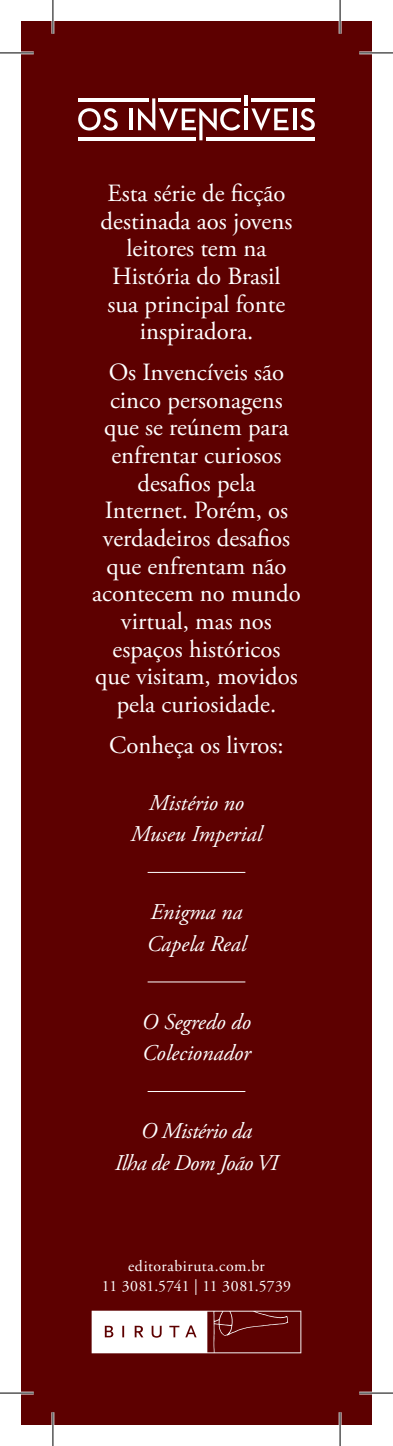
<style>
.page{position:relative;width:393px;height:1446px;background:#fff}
.page>*{position:absolute;margin:0;border:0;box-sizing:border-box;transform-origin:0 0}
.t1{font:24.75px/27.7px "Adobe Garamond Pro";color:#fff;text-align:center}
.t2{font:italic 22.5px/31.5px "Adobe Garamond Pro";color:#fff}
.t3{font:italic 22.5px/31.5px "Adobe Garamond Pro";letter-spacing:-.02em;color:#fff;text-align:center}
.t4{font:15.75px/20.2px "Adobe Garamond Pro";letter-spacing:.025em;color:#fff;text-align:center}
</style>
<div class="page">
<div style="left:21px;top:21px;width:351px;height:1403px;background:#5d0000"></div>
<hr style="left:148px;top:872px;width:97px;height:1px;background:#fff">
<hr style="left:148px;top:981px;width:97px;height:1px;background:#fff">
<hr style="left:148px;top:1090px;width:97px;height:1px;background:#fff">
<hr style="left:244px;top:95px;width:4px;height:10px;background:#fff">
<hr style="left:159px;top:98px;width:82px;height:4px;background:#fff">
<hr style="left:251px;top:98px;width:64px;height:4px;background:#fff">
<svg style="left:78px;top:108px;width:40px;height:22px"></svg>
<hr style="left:129px;top:108px;width:4px;height:22px;background:#fff">
<svg style="left:138px;top:98px;width:102px;height:42px"></svg>
<hr style="left:244px;top:108px;width:4px;height:22px;background:#fff">
<hr style="left:78px;top:98px;width:71px;height:4px;background:#fff">
<hr style="left:78px;top:137px;width:118px;height:3px;background:#fff">
<hr style="left:206px;top:137px;width:109px;height:3px;background:#fff">
<svg style="left:251px;top:108px;width:37px;height:22px"></svg>
<hr style="left:293px;top:108px;width:3px;height:22px;background:#fff">
<svg style="left:300px;top:108px;width:15px;height:22px"></svg>
<svg style="left:92px;top:1310px;width:209px;height:43px"></svg>
<hr style="left:0;top:51px;width:34px;height:3px;background:#fff">
<hr style="left:359px;top:51px;width:34px;height:3px;background:#fff">
<hr style="left:0;top:1391px;width:34px;height:3px;background:#fff">
<hr style="left:359px;top:1391px;width:34px;height:3px;background:#fff">
<hr style="left:51px;top:0;width:3px;height:34px;background:#fff">
<hr style="left:51px;top:1411px;width:3px;height:34px;background:#fff">
<hr style="left:338px;top:0;width:3px;height:34px;background:#fff">
<hr style="left:338px;top:1411px;width:3px;height:34px;background:#fff">
<hr style="left:0;top:53px;width:34px;height:1px;background:#000">
<hr style="left:359px;top:53px;width:34px;height:1px;background:#000">
<hr style="left:0;top:1392px;width:34px;height:1px;background:#000">
<hr style="left:359px;top:1392px;width:34px;height:1px;background:#000">
<hr style="left:53px;top:0;width:1px;height:34px;background:#000">
<hr style="left:53px;top:1411px;width:1px;height:34px;background:#000">
<hr style="left:340px;top:0;width:1px;height:34px;background:#000">
<hr style="left:340px;top:1411px;width:1px;height:34px;background:#000">
<p class="t1" style="left:101px;top:180px;width:193px">Esta série de ficção destinada aos jovens leitores tem na<br>História do Brasil sua principal fonte inspiradora.</p>
<p class="t1" style="left:92px;top:359px;width:210px">Os Invencíveis são cinco personagens que se reúnem para enfrentar curiosos desafios pela<br>Internet. Porém, os verdadeiros desafios que enfrentam não acontecem no mundo virtual, mas nos espaços históricos que visitam, movidos pela curiosidade.</p>
<p class="t1" style="left:109px;top:731px;width:176px">Conheça os livros:</p>
<p class="t2" style="left:131px;top:787px;width:133px;text-align:center">Mistério no<br>Museu Imperial</p>
<p class="t2" style="left:147px;top:896px;width:101px">Enigma na<br>Capela Real</p>
<p class="t2" style="left:142px;top:1006px;width:110px">O Segredo do<br>Colecionador</p>
<p class="t3" style="left:115px;top:1115px;width:165px">O Mistério da<br>Ilha de Dom João VI</p>
<p class="t4" style="left:102px;top:1255px;width:190px">editorabiruta.com.br<br>11 3081.5741 | 11 3081.5739</p>
</div>
